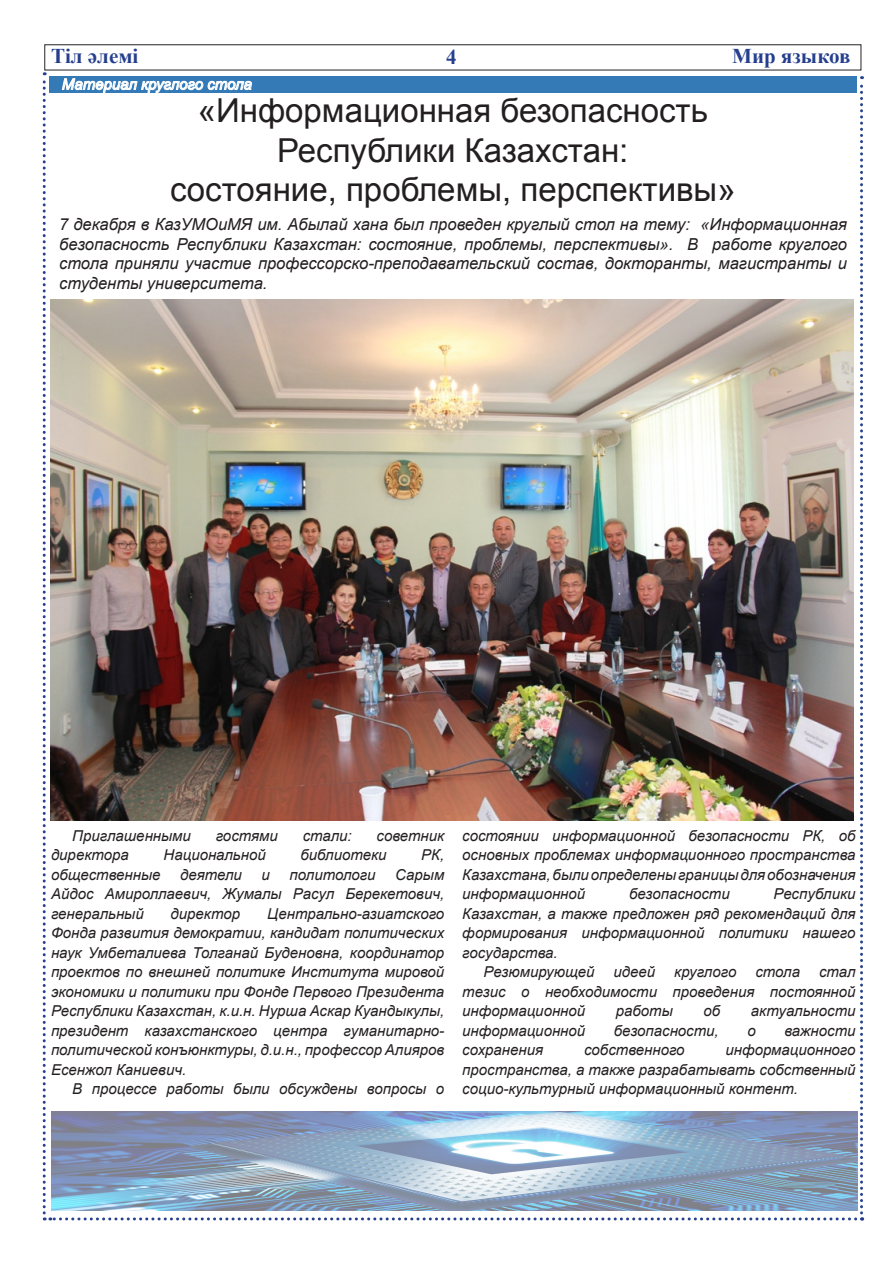
<style>
.page{position:relative;width:893px;height:1263px;background:#fff}
.page>*{position:absolute;margin:0;border:0;box-sizing:border-box;transform-origin:0 0}
.t1{font:33px "Arial";color:#231f20}
.t2{font:700 21px "Times New Roman";color:#253f8e}
.t3{font:italic 16.5px/19.5px "Arial";color:#231f20;text-align:justify}
.t4{font:italic 15px/19.5px "Arial";color:#231f20;text-align:justify}
.t5{font:italic 15px "Arial";color:#fff}
</style>
<div class="page">
<img style="left:43px;top:69px;width:820px;height:1151px">
<p class="t2" style="left:51px;top:41px;width:89px">Тіл әлемі</p>
<p class="t2" style="left:446px;top:43px;width:12px">4</p>
<p class="t2" style="left:732px;top:41px;width:120px">Мир языков</p>
<p class="t5" style="left:62px;top:75px;width:192px">Материал круглого стола</p>
<p class="t1" style="left:198px;top:89px;width:512px">«Информационная безопасность</p>
<p class="t1" style="left:277px;top:128px;width:353px">Республики Казахстан:</p>
<p class="t1" style="left:170px;top:168px;width:567px">состояние, проблемы, перспективы»</p>
<p class="t3" style="left:59px;top:215px;width:789px">7 декабря в КазУМОиМЯ им. Абылай хана был проведен круглый стол на тему: «Информационная безопасность Республики Казахстан: состояние, проблемы, перспективы». В работе круглого стола приняли участие профессорско-преподавательский состав, докторанты, магистранты и студенты университета.</p>
<p class="t4" style="left:72px;top:826px;width:120px">Приглашенными</p>
<p class="t4" style="left:216px;top:826px;width:64px">гостями</p>
<p class="t4" style="left:303px;top:826px;width:50px">стали:</p>
<p class="t4" style="left:377px;top:826px;width:69px">советник</p>
<p class="t4" style="left:51px;top:845px;width:79px">директора</p>
<p class="t4" style="left:164px;top:845px;width:104px">Национальной</p>
<p class="t4" style="left:300px;top:845px;width:88px">библиотеки</p>
<p class="t4" style="left:421px;top:845px;width:25px">РК,</p>
<p class="t4" style="left:51px;top:865px;width:111px">общественные</p>
<p class="t4" style="left:180px;top:865px;width:63px">деятели</p>
<p class="t4" style="left:262px;top:865px;width:10px">и</p>
<p class="t4" style="left:290px;top:865px;width:87px">политологи</p>
<p class="t4" style="left:51px;top:865px;width:395px;text-indent:344px">Сарым Айдос Амироллаевич, Жумалы Расул Берекетович, генеральный</p>
<p class="t4" style="left:171px;top:904px;width:71px">директор</p>
<p class="t4" style="left:51px;top:904px;width:395px;text-indent:216px">Центрально-азиатского Фонда развития демократии, кандидат политических наук Умбеталиева Толганай Буденовна, координатор проектов по внешней политике Института мировой экономики и политики при Фонде Первого Президента Республики Казахстан, к.и.н. Нурша Аскар Куандыкулы, президент казахстанского центра гуманитарно&shy;политической конъюнктуры, д.и.н., профессор Алияров Есенжол Каниевич.</p>
<p class="t4" style="left:72px;top:1079px;width:373px">В процессе работы были обсуждены вопросы о</p>
<p class="t4" style="left:462px;top:826px;width:395px">состоянии информационной безопасности РК, об основных проблемах информационного пространства Казахстана, были определены границы для обозначения информационной</p>
<p class="t4" style="left:462px;top:884px;width:395px;text-indent:311px">Республики Казахстан, а также предложен ряд рекомендаций для формирования информационной политики нашего государства.</p>
<p class="t4" style="left:484px;top:962px;width:112px">Резюмирующей</p>
<p class="t4" style="left:614px;top:962px;width:43px">идеей</p>
<p class="t4" style="left:674px;top:962px;width:64px">круглого</p>
<p class="t4" style="left:755px;top:962px;width:46px">стола</p>
<p class="t4" style="left:629px;top:884px;width:102px">безопасности</p>
<p class="t4" style="left:462px;top:962px;width:395px;text-indent:357px">стал тезис о необходимости проведения постоянной информационной</p>
<p class="t4" style="left:616px;top:1001px;width:58px">работы</p>
<p class="t4" style="left:703px;top:1001px;width:18px">об</p>
<p class="t4" style="left:751px;top:1001px;width:106px">актуальности</p>
<p class="t4" style="left:462px;top:1021px;width:124px">информационной</p>
<p class="t4" style="left:614px;top:1021px;width:106px">безопасности,</p>
<p class="t4" style="left:747px;top:1021px;width:10px">о</p>
<p class="t4" style="left:784px;top:1021px;width:73px">важности</p>
<p class="t4" style="left:462px;top:1040px;width:82px">сохранения</p>
<p class="t4" style="left:584px;top:1040px;width:102px">собственного</p>
<p class="t4" style="left:462px;top:1040px;width:395px;text-indent:263px">информационного пространства, а также разрабатывать собственный социо-культурный информационный контент.</p>
</div>
